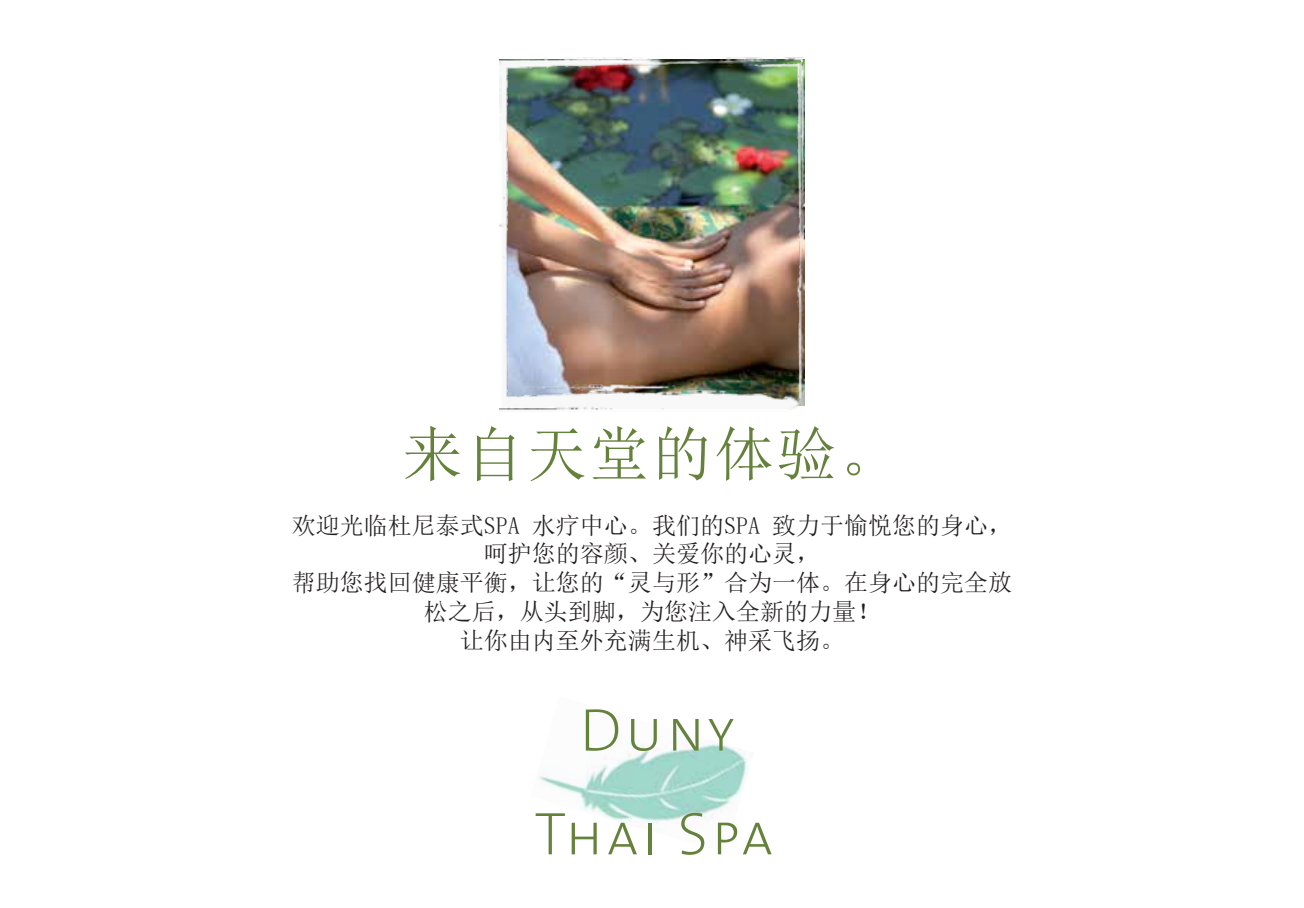
<style>
.page{position:relative;width:1304px;height:908px;background:#fff}
.page>*{position:absolute;margin:0;border:0;box-sizing:border-box;transform-origin:0 0}
.t1{font:60.6px/103.6px "The Sans Extra Light Caps";letter-spacing:.05em;color:#64823b;text-align:center}
.t2{font:60px "N Sim Sun";letter-spacing:.04em;color:#64823b}
.t3{font:24px/28.8px "N Sim Sun";color:#231f20;text-align:center}
</style>
<div class="page">
<img style="left:537px;top:737px;width:216px;height:91px">
<img style="left:500px;top:57px;width:304px;height:353px">
<h2 class="t2" style="left:402px;top:423px;width:498px">来自天堂的体验。</h2>
<p class="t3" style="left:292px;top:510px;width:721px">欢迎光临杜尼泰式SPA 水疗中心。我们的SPA 致力于愉悦您的身心，呵护您的容颜、关爱你的心灵，<br>帮助您找回健康平衡，让您的“灵与形”合为一体。在身心的完全放松之后，从头到脚，为您注入全新的力量！<br>让你由内至外充满生机、神采飞扬。</p>
<h1 class="t1" style="left:534px;top:675px;width:240px">Duny<br>Thai Spa</h1>
</div>
